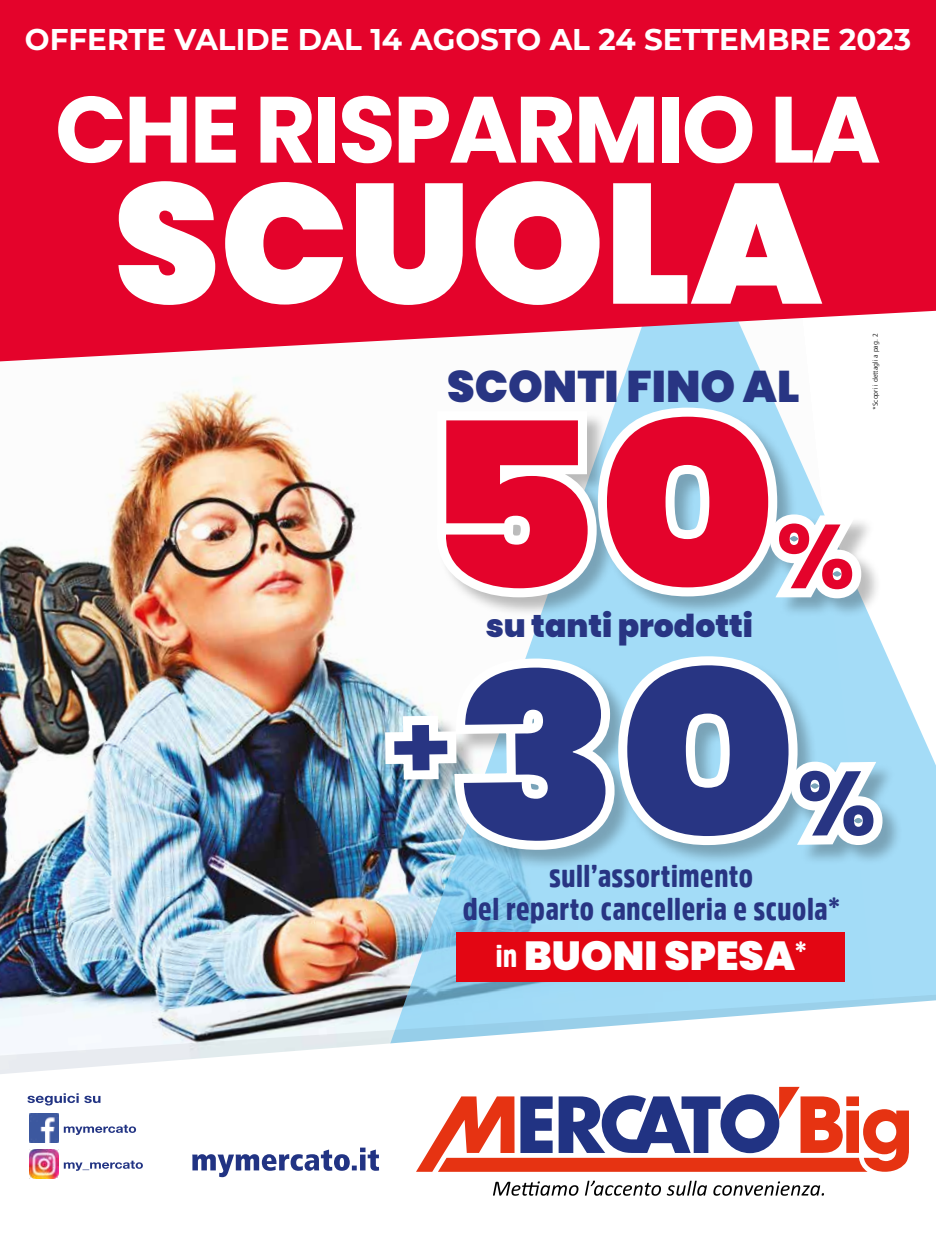
<style>
.page{position:relative;width:936px;height:1234px;background:#fff}
.page>*{position:absolute;margin:0;border:0;box-sizing:border-box;transform-origin:0 0}
.t1{font:900 229.5px "Poppins";color:#e4032b;scale:1.17 1}
.t2{font:900 170.1px "Poppins";color:#fff}
.t3{font:700 93.9px "Poppins";letter-spacing:-.03em;color:#fff}
.t4{font:700 90.45px "Poppins";color:#e4032b}
.t5{font:900 44.25px "Poppins";color:#283583}
.t6{font:900 40.5px "Poppins";color:#fff}
.t7{font:900 31.5px/33px "Amsi Pro Cond";letter-spacing:.02em;color:#283583;text-align:center}
.t8{font:900 31.5px "Poppins";color:#283583}
.t9{font:700 30px "Montserrat";color:#fff}
.t10{font:300 7.05px "Frutiger";color:#000}
.s1{font-family:"Amsi Pro Cond";font-size:31.5px}
</style>
<div class="page">
<img style="left:0;top:361px;width:371px;height:629px">
<svg style="left:371px;top:361px;width:564px;height:629px"></svg>
<div style="left:456px;top:931px;width:388px;height:50px;background:#e30613"></div>
<div style="left:437px;top:408px;width:445px;height:211px;background:#000;opacity:.26"></div>
<svg style="left:428px;top:398px;width:448px;height:215px"></svg>
<div style="left:386px;top:657px;width:517px;height:213px;background:#000;opacity:.26"></div>
<div style="left:0;top:0;width:935px;height:361px;background:#e4032b"></div>
<img style="left:0;top:990px;width:935px;height:10px">
<svg style="left:0;top:1000px;width:935px;height:196px"></svg>
<svg style="left:192px;top:1147px;width:187px;height:29px"></svg>
<img style="left:29px;top:1112px;width:30px;height:30px">
<img style="left:29px;top:1148px;width:30px;height:29px">
<svg style="left:64px;top:1124px;width:72px;height:10px"></svg>
<svg style="left:64px;top:1160px;width:79px;height:10px"></svg>
<svg style="left:27px;top:1092px;width:73px;height:13px"></svg>
<svg style="left:416px;top:1086px;width:492px;height:85px"></svg>
<svg style="left:493px;top:1180px;width:331px;height:15px"></svg>
<svg style="left:376px;top:645px;width:521px;height:216px"></svg>
<p class="t9" style="left:25px;top:18px;width:887px">OFFERTE VALIDE DAL 14 AGOSTO AL 24 SETTEMBRE 2023</p>
<h3 class="t3" style="left:55px;top:75px;width:827px">CHE RISPARMIO LA</h3>
<h2 class="t2" style="left:114px;top:145px;width:710px">SCUOLA</h2>
<h3 class="t5" style="left:447px;top:360px;width:354px">SCONTI FINO AL</h3>
<h1 class="t1" style="left:421px;top:374px;width:305px">50</h1>
<p class="t8" style="left:485px;top:607px;width:269px">su tanti prodotti</p>
<h3 class="t4" style="left:776px;top:504px;width:80px">%</h3>
<p class="t10" style="left:871px;top:410px;width:78px;rotate:-90deg">*Scopri i dettagli a pag. 2</p>
<p class="t7" style="left:462px;top:858px;width:378px">sull’assortimento<br>del reparto cancelleria e scuola*</p>
<p class="t6" style="left:496px;top:931px;width:312px"><span class="s1">in</span> BUONI SPESA<span class="s1">*</span></p>
</div>
